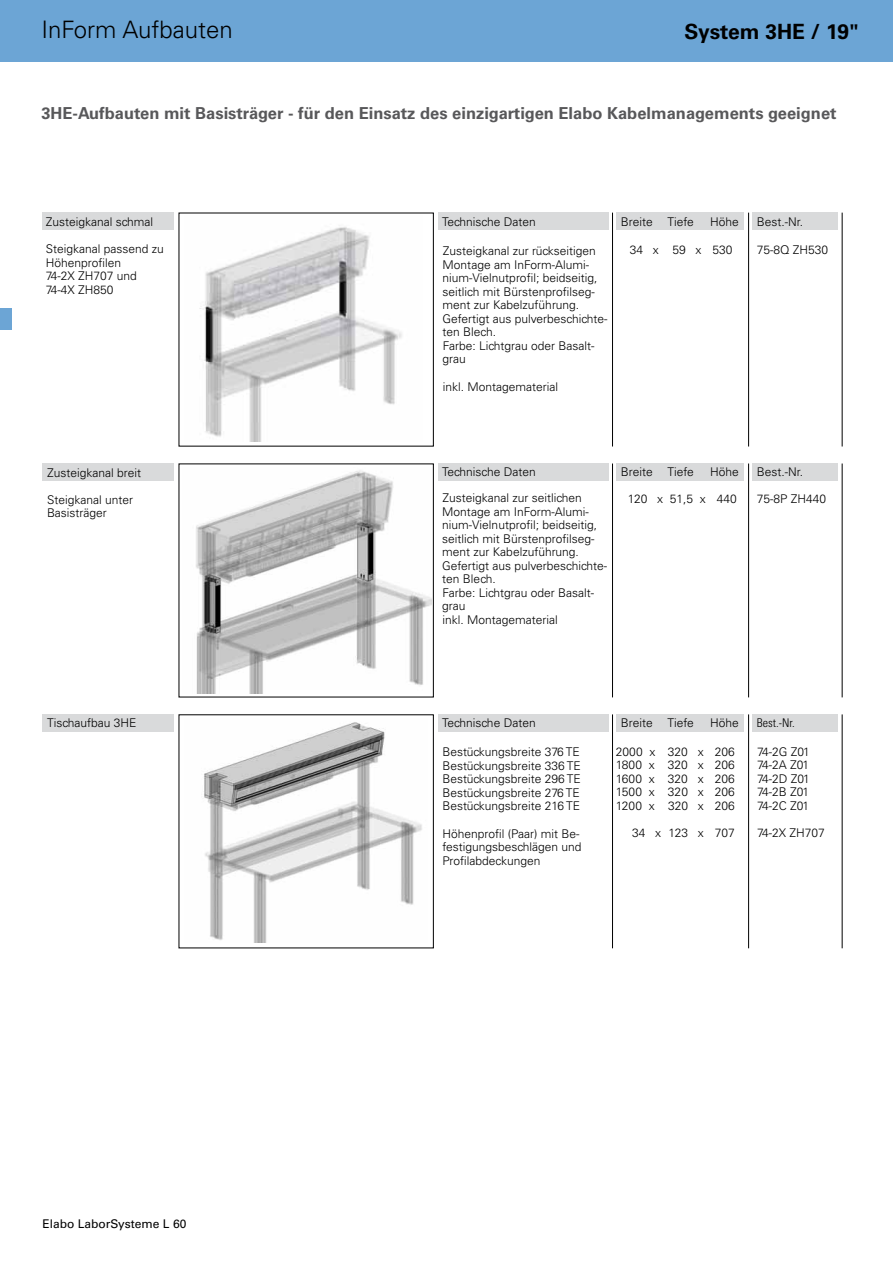
<style>
.page{position:relative;width:893px;height:1263px;background:#fff}
.page>*{position:absolute;margin:0;border:0;box-sizing:border-box;transform-origin:0 0}
.t1{font:300 24px "Univers LT Std";color:#000}
.t2{font:700 21px "Univers LT Std";color:#000}
.t3{font:700 16.5px "Univers LT Std";color:#58585a}
.t4{font:300 12px/13.5px "Univers LT Std";color:#000}
.t5{font:12px "Univers LT Std";color:#000}
.t6{font:300 condensed 12px "Univers LT Std";color:#000}
</style>
<div class="page">
<div style="left:0;top:0;width:893px;height:62px;background:#6ca5d5"></div>
<div style="left:0;top:308px;width:12px;height:22px;background:#6ca5d5"></div>
<div style="left:43px;top:714px;width:131px;height:17px;background:#d9dadb"></div>
<div style="left:43px;top:463px;width:131px;height:17px;background:#d9dadb"></div>
<div style="left:43px;top:213px;width:131px;height:17px;background:#d9dadb"></div>
<img style="left:196px;top:470px;width:235px;height:223px">
<img style="left:204px;top:722px;width:218px;height:221px">
<img style="left:199px;top:227px;width:203px;height:214px">
<hr style="left:612px;top:714px;width:1px;height:234px;background:#000">
<hr style="left:748px;top:714px;width:1px;height:234px;background:#000">
<hr style="left:842px;top:714px;width:1px;height:234px;background:#000">
<div style="left:438px;top:714px;width:170px;height:17px;background:#d9dadb"></div>
<div style="left:617px;top:714px;width:127px;height:17px;background:#d9dadb"></div>
<div style="left:753px;top:714px;width:85px;height:17px;background:#d9dadb"></div>
<div style="left:753px;top:463px;width:85px;height:17px;background:#d9dadb"></div>
<div style="left:617px;top:463px;width:127px;height:17px;background:#d9dadb"></div>
<div style="left:438px;top:463px;width:170px;height:17px;background:#d9dadb"></div>
<hr style="left:612px;top:463px;width:1px;height:234px;background:#000">
<hr style="left:748px;top:463px;width:1px;height:234px;background:#000">
<hr style="left:842px;top:463px;width:1px;height:234px;background:#000">
<div style="left:753px;top:213px;width:85px;height:17px;background:#d9dadb"></div>
<div style="left:438px;top:213px;width:170px;height:17px;background:#d9dadb"></div>
<div style="left:617px;top:213px;width:127px;height:17px;background:#d9dadb"></div>
<hr style="left:612px;top:213px;width:1px;height:233px;background:#000">
<hr style="left:748px;top:213px;width:1px;height:233px;background:#000">
<hr style="left:842px;top:213px;width:1px;height:233px;background:#000">
<h1 class="t1" style="left:41px;top:15px;width:193px">InForm Aufbauten</h1>
<h2 class="t2" style="left:684px;top:19px;width:176px">System 3HE / 19"</h2>
<h3 class="t3" style="left:41px;top:103px;width:797px">3HE-Aufbauten mit Basisträger - für den Einsatz des einzigartigen Elabo Kabelmanagements geeignet</h3>
<p class="t4" style="left:442px;top:215px;width:95px">Technische Daten</p>
<p class="t4" style="left:621px;top:215px;width:74px">Breite Tiefe</p>
<p class="t4" style="left:710px;top:215px;width:30px">Höhe</p>
<p class="t4" style="left:757px;top:215px;width:48px">Best.-Nr.</p>
<p class="t4" style="left:46px;top:215px;width:109px">Zusteigkanal schmal</p>
<p class="t4" style="left:46px;top:242px;width:120px">Steigkanal passend zu<br>Höhenprofilen<br>74-2X ZH707 und<br>74-4X ZH850</p>
<p class="t4" style="left:443px;top:244px;width:166px">Zusteigkanal zur rückseitigen<br>Montage am InForm-Alumi&shy;nium-Vielnutprofil; beidseitig, seitlich mit Bürstenprofilseg&shy;ment zur Kabelzuführung.<br>Gefertigt aus pulverbeschichte&shy;ten Blech.<br>Farbe: Lichtgrau oder Basalt&shy;grau</p>
<p class="t4" style="left:443px;top:380px;width:117px">inkl. Montagematerial</p>
<p class="t4" style="left:630px;top:243px;width:104px">34 x 59 x 530</p>
<p class="t4" style="left:757px;top:243px;width:73px">75-8Q ZH530</p>
<p class="t4" style="left:442px;top:465px;width:95px">Technische Daten</p>
<p class="t4" style="left:621px;top:465px;width:74px">Breite Tiefe</p>
<p class="t4" style="left:710px;top:465px;width:30px">Höhe</p>
<p class="t4" style="left:757px;top:465px;width:48px">Best.-Nr.</p>
<p class="t4" style="left:47px;top:466px;width:96px">Zusteigkanal breit</p>
<p class="t4" style="left:47px;top:493px;width:88px">Steigkanal unter<br>Basisträger</p>
<p class="t4" style="left:442px;top:491px;width:166px">Zusteigkanal zur seitlichen<br>Montage am InForm-Alumi&shy;nium-Vielnutprofil; beidseitig, seitlich mit Bürstenprofilseg&shy;ment zur Kabelzuführung.<br>Gefertigt aus pulverbeschichte&shy;ten Blech.<br>Farbe: Lichtgrau oder Basalt&shy;grau<br>inkl. Montagematerial</p>
<p class="t4" style="left:628px;top:492px;width:110px">120 x 51,5 x 440</p>
<p class="t4" style="left:757px;top:492px;width:71px">75-8P ZH440</p>
<p class="t4" style="left:47px;top:716px;width:91px">Tischaufbau 3HE</p>
<p class="t5" style="left:43px;top:1217px;width:145px">Elabo LaborSysteme L 60</p>
<p class="t4" style="left:442px;top:716px;width:95px">Technische Daten</p>
<p class="t4" style="left:621px;top:716px;width:74px">Breite Tiefe</p>
<p class="t4" style="left:710px;top:716px;width:30px">Höhe</p>
<p class="t6" style="left:757px;top:716px;width:39px">Best.-Nr.</p>
<p class="t4" style="left:443px;top:745px;width:140px;text-align:justify">Bestückungsbreite 376 TE Bestückungsbreite 336 TE Bestückungsbreite 296 TE Bestückungsbreite 276 TE Bestückungsbreite 216 TE</p>
<p class="t4" style="left:442px;top:827px;width:140px">Höhenprofil (Paar) mit Be&shy;festigungsbeschlägen und<br>Profilabdeckungen</p>
<p class="t4" style="left:616px;top:745px;width:121px;text-align:justify">2000 x 320 x 206<br>1800 x 320 x 206<br>1600 x 320 x 206<br>1500 x 320 x 206<br>1200 x 320 x 206</p>
<p class="t4" style="left:632px;top:826px;width:104px">34 x 123 x 707</p>
<p class="t4" style="left:757px;top:745px;width:54px;text-align:justify">74-2G Z01<br>74-2A Z01<br>74-2D Z01<br>74-2B Z01<br>74-2C Z01</p>
<p class="t4" style="left:757px;top:826px;width:69px">74-2X ZH707</p>
</div>
